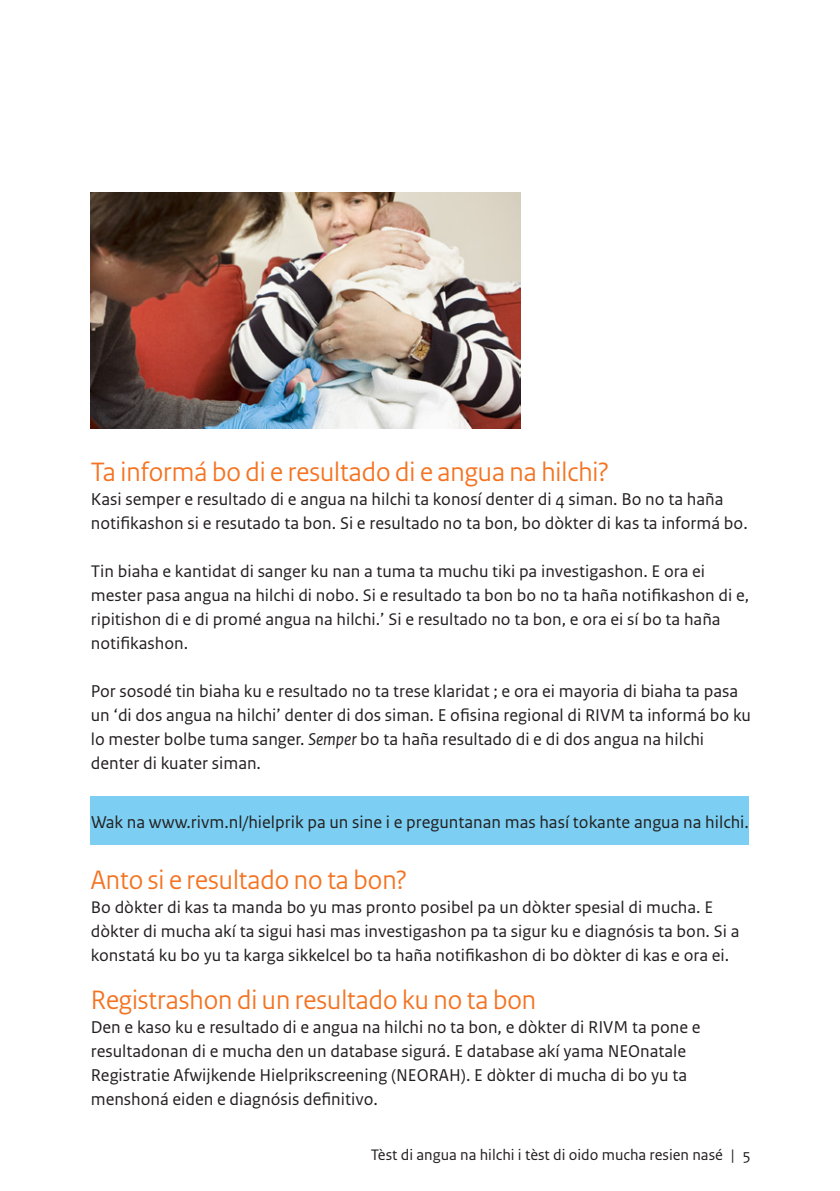
<style>
.page{position:relative;width:840px;height:1191px;background:#fff}
.page>*{position:absolute;margin:0;border:0;box-sizing:border-box;transform-origin:0 0}
._05_RIVM_Paragraafko{font:28px "Rijksoverheid Sans Heading";color:#f47321}
._10_RIVM_Broodtekst{font:18px/24px "Rijksoverheid Sans Text";color:#231f20}
._22_RIVM_Kader_Brood{font:18px "Rijksoverheid Sans Text";color:#231f20}
._10_RIVM_Broodtekst-2{font:17.6px/24px "Rijksoverheid Sans Text";color:#231f20}
.t1{font:16px "Rijksoverheid Sans Text";color:#231f20}
.s1{font-size:18px}
.s2{font-style:italic}
</style>
<div class="page">
<img style="left:91px;top:193px;width:429px;height:235px">
<div style="left:91px;top:796px;width:657px;height:49px;background:#7ccff2"></div>
<p class="_05_RIVM_Paragraafko" style="left:91px;top:455px;width:519px">Ta informá bo di e resultado di e angua na hilchi?</p>
<p class="_10_RIVM_Broodtekst" style="left:91px;top:487px;width:658px">Kasi semper e resultado di e angua na hilchi ta konosí denter di 4 siman. Bo no ta haña notifikashon si e resutado ta bon. Si e resultado no ta bon, bo dòkter di kas ta informá bo.</p>
<p class="_10_RIVM_Broodtekst-2" style="left:91px;top:559px;width:659px">Tin biaha e kantidat di sanger ku nan a tuma ta muchu tiki pa investigashon. E ora ei mester pasa angua na hilchi di nobo. Si e resultado ta bon bo no ta haña notifikashon di e, ripitishon di e di promé angua na hilchi.’ Si e resultado no ta bon, e ora ei sí bo ta haña notifikashon<span class="s1">.</span></p>
<p class="_10_RIVM_Broodtekst" style="left:91px;top:679px;width:661px">Por sosodé tin biaha ku e resultado no ta trese klaridat ; e ora ei mayoria di biaha ta pasa un ‘di dos angua na hilchi’ denter di dos siman. E ofisina regional di RIVM ta informá bo ku lo mester bolbe tuma sanger. <span class="s2">Semper</span> bo ta haña resultado di e di dos angua na hilchi denter di kuater siman.</p>
<p class="_22_RIVM_Kader_Brood" style="left:91px;top:812px;width:659px">Wak na www.rivm.nl/hielprik pa un sine i e preguntanan mas hasí tokante angua na hilchi.</p>
<p class="_05_RIVM_Paragraafko" style="left:91px;top:863px;width:317px">Anto si e resultado no ta bon?</p>
<p class="_10_RIVM_Broodtekst-2" style="left:91px;top:895px;width:649px">Bo dòkter di kas ta manda bo yu mas pronto posibel pa un dòkter spesial di mucha. E dòkter di mucha akí ta sigui hasi mas investigashon pa ta sigur ku e diagnósis ta bon. Si a konstatá ku bo yu ta karga sikkelcel bo ta haña notifikashon di bo dòkter di kas e ora ei<span class="s1">.</span></p>
<p class="_05_RIVM_Paragraafko" style="left:91px;top:983px;width:446px">Registrashon di un resultado ku no ta bon</p>
<p class="_10_RIVM_Broodtekst" style="left:91px;top:1015px;width:611px">Den e kaso ku e resultado di e angua na hilchi no ta bon, e dòkter di RIVM ta pone e resultadonan di e mucha den un database sigurá. E database akí yama NEOnatale Registratie Afwijkende Hielprikscreening (NEORAH). E dòkter di mucha di bo yu ta menshoná eiden e diagnósis definitivo.</p>
<p class="t1" style="left:370px;top:1145px;width:381px">Tèst di angua na hilchi i tèst di oido mucha resien nasé | 5</p>
</div>
